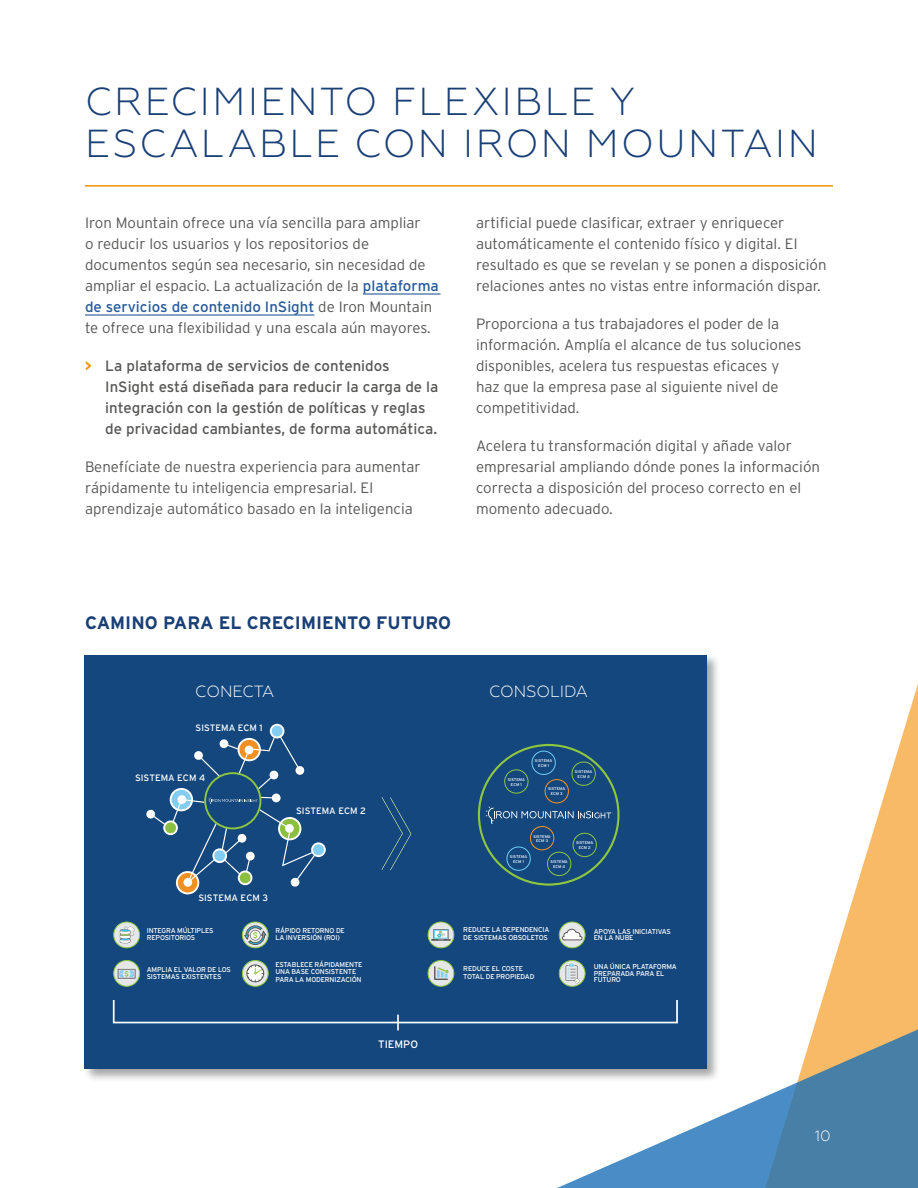
<style>
.page{position:relative;width:918px;height:1188px;background:#fff}
.page>*{position:absolute;margin:0;border:0;box-sizing:border-box;transform-origin:0 0}
.t1{font:300 39px/42px "Geometria";letter-spacing:.06em;color:#193f76}
.t2{font:700 18px "Interstate";color:#193f76}
.t3{font:300 16.2px "Geometria";color:#fff}
.t4{font:300 15px/21px "Interstate";color:#575756}
.t5{font:15px/21px "Interstate";color:#575756}
.t6{font:300 15px "Geometria";color:#fff}
.t7{font:10.8px "Interstate";color:#fff}
.t8{font:9.3px "Interstate";color:#fff}
.t9{font:7.05px/7.4px "Interstate";letter-spacing:-.025em;color:#fff}
.t10{font:4.05px/4.8px "Interstate";color:#fff;text-align:center}
.s1{font-weight:400;color:#275b9b}
.s2{font-weight:700;color:#f39200}
</style>
<div class="page">
<svg style="left:815px;top:684px;width:103px;height:340px"></svg>
<svg style="left:557px;top:1024px;width:361px;height:164px"></svg>
<hr style="left:363px;top:293px;width:78px;height:2px;background:#275b9b">
<hr style="left:85px;top:314px;width:229px;height:2px;background:#275b9b">
<hr style="left:85px;top:185px;width:748px;height:2px;background:#f39200">
<div style="left:82px;top:653px;width:638px;height:430px;background:#000;opacity:.35"></div>
<div style="left:84px;top:655px;width:622px;height:414px;background:#14477d"></div>
<svg style="left:486px;top:807px;width:127px;height:17px"></svg>
<svg style="left:114px;top:960px;width:26px;height:26px"></svg>
<div style="left:113px;top:960px;width:27px;height:27px;border:1px solid #8dc63f;border-radius:50%"></div>
<svg style="left:118px;top:969px;width:18px;height:10px"></svg>
<svg style="left:114px;top:922px;width:26px;height:26px"></svg>
<div style="left:113px;top:922px;width:27px;height:26px;border:1px solid #8dc63f;border-radius:50%"></div>
<svg style="left:120px;top:927px;width:15px;height:16px"></svg>
<svg style="left:242px;top:960px;width:26px;height:26px"></svg>
<div style="left:242px;top:960px;width:26px;height:27px;border:1px solid #8dc63f;border-radius:50%"></div>
<svg style="left:242px;top:922px;width:26px;height:26px"></svg>
<div style="left:242px;top:922px;width:26px;height:26px;border:1px solid #8dc63f;border-radius:50%"></div>
<svg style="left:244px;top:925px;width:23px;height:57px"></svg>
<svg style="left:146px;top:724px;width:180px;height:170px"></svg>
<svg style="left:382px;top:797px;width:29px;height:73px"></svg>
<div style="left:428px;top:960px;width:26px;height:26px;background:#e6e7e8;border-radius:50%"></div>
<div style="left:428px;top:960px;width:26px;height:27px;border:1px solid #8dc63f;border-radius:50%"></div>
<svg style="left:434px;top:966px;width:15px;height:14px"></svg>
<svg style="left:428px;top:922px;width:26px;height:26px"></svg>
<div style="left:428px;top:922px;width:26px;height:26px;border:1px solid #8dc63f;border-radius:50%"></div>
<svg style="left:431px;top:929px;width:20px;height:12px"></svg>
<svg style="left:559px;top:960px;width:26px;height:26px"></svg>
<div style="left:559px;top:960px;width:26px;height:27px;border:1px solid #8dc63f;border-radius:50%"></div>
<svg style="left:566px;top:963px;width:13px;height:20px"></svg>
<svg style="left:559px;top:922px;width:26px;height:26px"></svg>
<div style="left:559px;top:922px;width:26px;height:26px;border:1px solid #8dc63f;border-radius:50%"></div>
<svg style="left:562px;top:929px;width:21px;height:12px"></svg>
<div style="left:532px;top:751px;width:24px;height:24px;border:1px solid #6dcff6;border-radius:50%"></div>
<div style="left:113px;top:999px;width:565px;height:24px;border:2px solid #fff"></div>
<svg style="left:397px;top:1015px;width:2px;height:15px"></svg>
<div style="left:504px;top:770px;width:24px;height:23px;border:1px solid #8dc63f;border-radius:50%"></div>
<div style="left:545px;top:779px;width:24px;height:24px;border:1px solid #f7941d;border-radius:50%"></div>
<div style="left:572px;top:762px;width:24px;height:24px;border:1px solid #8dc63f;border-radius:50%"></div>
<div style="left:507px;top:847px;width:24px;height:24px;border:1px solid #6dcff6;border-radius:50%"></div>
<div style="left:573px;top:833px;width:24px;height:24px;border:1px solid #8dc63f;border-radius:50%"></div>
<div style="left:530px;top:826px;width:24px;height:24px;border:1px solid #f7941d;border-radius:50%"></div>
<div style="left:547px;top:852px;width:24px;height:24px;border:1px solid #8dc63f;border-radius:50%"></div>
<h1 class="t1" style="left:85px;top:81px;width:734px">CRECIMIENTO FLEXIBLE Y<br>ESCALABLE CON IRON MOUNTAIN</h1>
<p class="t4" style="left:85px;top:212px;width:355px">Iron Mountain ofrece una vía sencilla para ampliar<br>o reducir los usuarios y los repositorios de documentos según sea necesario, sin necesidad de ampliar el espacio. La actualización de la <span class="s1">plataforma de servicios de contenido InSight</span> de Iron Mountain te ofrece una flexibilidad y una escala aún mayores.</p>
<p class="t5" style="left:105px;top:355px;width:335px;text-indent:-20px"><span class="s2">&gt;</span> La plataforma de servicios de contenidos InSight está diseñada para reducir la carga de la integración con la gestión de políticas y reglas de privacidad cambiantes, de forma automática.</p>
<p class="t4" style="left:85px;top:456px;width:337px">Benefíciate de nuestra experiencia para aumentar rápidamente tu inteligencia empresarial. El aprendizaje automático basado en la inteligencia</p>
<p class="t4" style="left:476px;top:212px;width:352px">artificial puede clasificar, extraer y enriquecer automáticamente el contenido físico y digital. El resultado es que se revelan y se ponen a disposición relaciones antes no vistas entre información dispar.</p>
<p class="t4" style="left:476px;top:313px;width:327px">Proporciona a tus trabajadores el poder de la información. Amplía el alcance de tus soluciones disponibles, acelera tus respuestas eficaces y haz que la empresa pase al siguiente nivel de competitividad.</p>
<p class="t4" style="left:476px;top:435px;width:345px">Acelera tu transformación digital y añade valor empresarial ampliando dónde pones la información correcta a disposición del proceso correcto en el momento adecuado.</p>
<p class="t2" style="left:85px;top:613px;width:368px">CAMINO PARA EL CRECIMIENTO FUTURO</p>
<p class="t3" style="left:195px;top:682px;width:81px">CONECTA</p>
<p class="t3" style="left:489px;top:682px;width:100px">CONSOLIDA</p>
<p class="t8" style="left:196px;top:723px;width:69px">SISTEMA ECM 1</p>
<p class="t8" style="left:135px;top:772px;width:72px">SISTEMA ECM 4</p>
<p class="t8" style="left:296px;top:806px;width:71px">SISTEMA ECM 2</p>
<p class="t8" style="left:198px;top:893px;width:71px">SISTEMA ECM 3</p>
<p class="t9" style="left:147px;top:927px;width:68px">INTEGRA MÚLTIPLES<br>REPOSITORIOS</p>
<p class="t9" style="left:147px;top:965px;width:86px">AMPLIA EL VALOR DE LOS<br>SISTEMAS EXISTENTES</p>
<p class="t9" style="left:275px;top:927px;width:71px">RÁPIDO RETORNO DE<br>LA INVERSIÓN (ROI)</p>
<p class="t9" style="left:275px;top:961px;width:89px">ESTABLECE RÁPIDAMENTE<br>UNA BASE CONSISTENTE<br>PARA LA MODERNIZACIÓN</p>
<p class="t7" style="left:378px;top:1038px;width:41px">TIEMPO</p>
<p class="t10" style="left:508px;top:777px;width:19px">SISTEMA<br>ECM 1</p>
<p class="t10" style="left:535px;top:758px;width:19px">SISTEMA<br>ECM 1</p>
<p class="t10" style="left:548px;top:787px;width:19px">SISTEMA<br>ECM 3</p>
<p class="t10" style="left:575px;top:769px;width:19px">SISTEMA<br>ECM 4</p>
<p class="t10" style="left:533px;top:834px;width:19px">SISTEMA<br>ECM 3</p>
<p class="t10" style="left:576px;top:840px;width:19px">SISTEMA<br>ECM 2</p>
<p class="t10" style="left:510px;top:854px;width:19px">SISTEMA<br>ECM 1</p>
<p class="t10" style="left:550px;top:859px;width:19px">SISTEMA<br>ECM 4</p>
<p class="t9" style="left:463px;top:926px;width:88px;line-height:8.1px">REDUCE LA DEPENDENCIA<br>DE SISTEMAS OBSOLETOS</p>
<p class="t9" style="left:463px;top:964px;width:73px;line-height:8.1px">REDUCE EL COSTE<br>TOTAL DE PROPIEDAD</p>
<p class="t9" style="left:594px;top:928px;width:78px;line-height:6.4px">APOYA LAS INICIATIVAS<br>EN LA NUBE</p>
<p class="t9" style="left:594px;top:964px;width:85px;line-height:6.4px">UNA ÚNICA PLATAFORMA<br>PREPARADA PARA EL<br>FUTURO</p>
<p class="t6" style="left:815px;top:1127px;width:18px">10</p>
</div>
